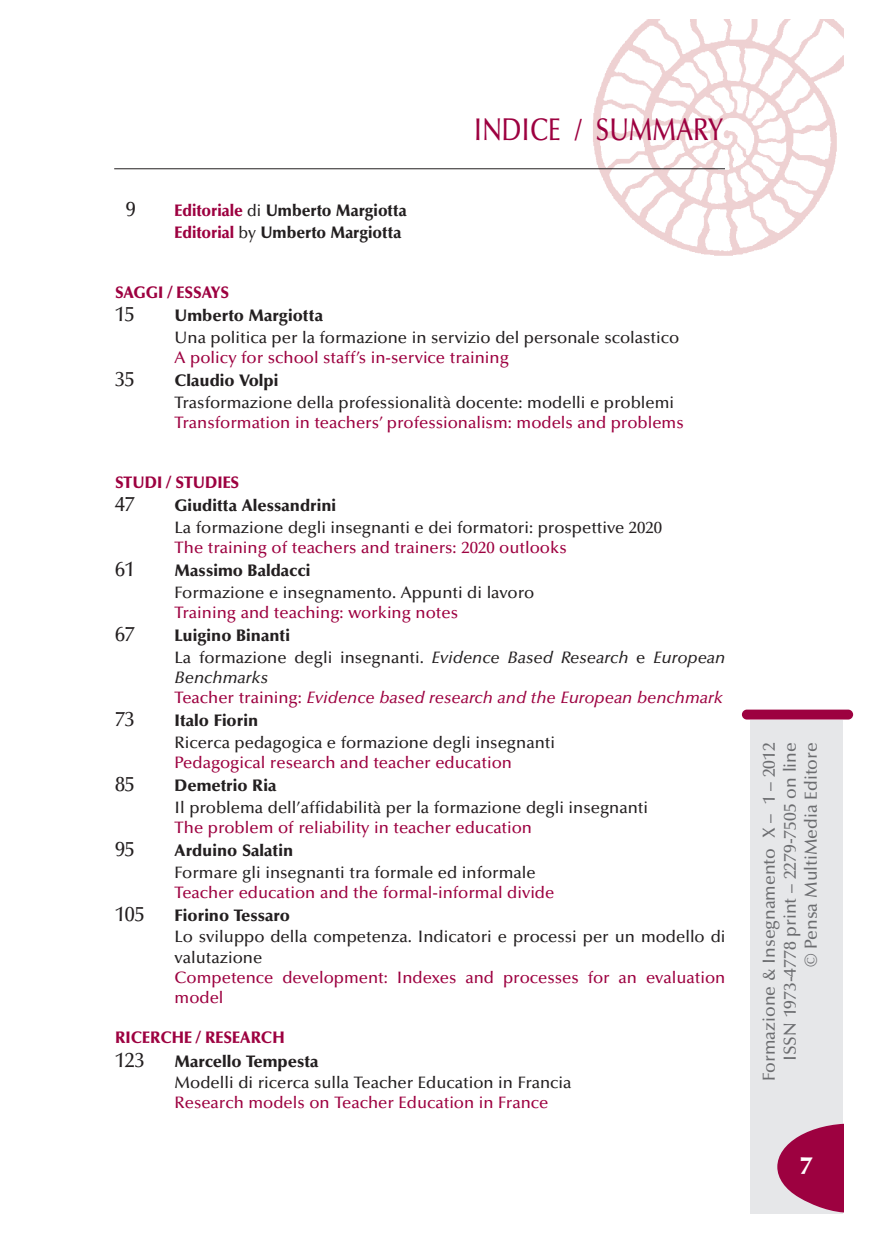
<style>
.page{position:relative;width:869px;height:1241px;background:#fff}
.page>*{position:absolute;margin:0;border:0;box-sizing:border-box;transform-origin:0 0}
.t1{font:500 31.5px "Optima";color:#9d0140;scale:.8 1}
.t2{font:900 24.5px "Optima";color:#fff}
.t3{font:500 21px "Optima";color:#231f20;scale:.95 1}
.t4{font:500 17.5px/21px "Optima";color:#6c6d70;text-align:right}
.t5{font:500 16.62px/20.1px "Optima";color:#231f20}
.t6{font:500 16.62px/20.1px "Optima";color:#9d0140}
.t7{font:italic 500 16.62px/20.5px "Optima";color:#9d0140}
.t8{font:900 16.62px "Optima";color:#231f20}
.t9{font:900 16.62px/21.3px "Optima";color:#231f20;scale:.95 1}
.t10{font:900 16.62px "Optima";color:#9d0140;scale:.95 1}
.s1{color:#9d0140}
.s2{font-weight:500}
.s3{font-weight:900;font-style:normal;color:#231f20}
.s4{font-style:normal;color:#231f20}
.s5{color:#231f20}
.s6{font-style:normal}
</style>
<div class="page">
<img style="left:571px;top:20px;width:271px;height:236px">
<hr style="left:114px;top:168px;width:610px;height:1px;background:#231f20">
<div style="left:750px;top:719px;width:92px;height:494px;background:#e6e7e9"></div>
<div style="left:741px;top:709px;width:111px;height:10px;background:#9d0140;border-radius:5px"></div>
<svg style="left:777px;top:1123px;width:67px;height:89px"></svg>
<p class="t3" style="left:126px;top:201px;width:12px">9</p>
<p class="t9" style="left:174px;top:202px;width:246px"><span class="s1">Editoriale</span> <span class="s2">di</span> Umberto Margiotta<br><span class="s1">Editorial</span> <span class="s2">by</span> Umberto Margiotta</p>
<h1 class="t1" style="left:473px;top:117px;width:313px">INDICE / SUMMARY</h1>
<p class="t10" style="left:115px;top:285px;width:122px">SAGGI / ESSAYS</p>
<p class="t3" style="left:115px;top:306px;width:22px">15</p>
<p class="t8" style="left:174px;top:309px;width:150px">Umberto Margiotta</p>
<p class="t5" style="left:174px;top:328px;width:506px">Una politica per la formazione in servizio del personale scolastico</p>
<p class="t6" style="left:174px;top:349px;width:336px">A policy for school staff’s in-service training</p>
<p class="t3" style="left:115px;top:371px;width:22px">35</p>
<p class="t8" style="left:174px;top:374px;width:105px">Claudio Volpi</p>
<p class="t5" style="left:174px;top:393px;width:501px">Trasformazione della professionalità docente: modelli e problemi</p>
<p class="t6" style="left:174px;top:413px;width:510px">Transformation in teachers’ professionalism: models and problems</p>
<p class="t10" style="left:115px;top:475px;width:132px">STUDI / STUDIES</p>
<p class="t3" style="left:115px;top:496px;width:22px">47</p>
<p class="t8" style="left:174px;top:499px;width:163px">Giuditta Alessandrini</p>
<p class="t5" style="left:174px;top:518px;width:489px">La formazione degli insegnanti e dei formatori: prospettive 2020</p>
<p class="t6" style="left:174px;top:539px;width:393px">The training of teachers and trainers: 2020 outlooks</p>
<p class="t3" style="left:115px;top:561px;width:22px">61</p>
<p class="t8" style="left:174px;top:564px;width:137px">Massimo Baldacci</p>
<p class="t5" style="left:174px;top:583px;width:361px">Formazione e insegnamento. Appunti di lavoro</p>
<p class="t6" style="left:174px;top:603px;width:285px">Training and teaching: working notes</p>
<p class="t3" style="left:115px;top:626px;width:22px">67</p>
<p class="t7" style="left:174px;top:627px;width:552px"><span class="s3">Luigino Binanti<br></span><span class="s4">La formazione degli insegnanti.</span> <span class="s5">Evidence Based Research</span> <span class="s4">e</span> <span class="s5">European Benchmarks<br></span><span class="s6">Teacher training:</span> Evidence based research and the European benchmark</p>
<p class="t3" style="left:115px;top:711px;width:22px">73</p>
<p class="t8" style="left:174px;top:714px;width:85px">Italo Fiorin</p>
<p class="t5" style="left:174px;top:733px;width:382px">Ricerca pedagogica e formazione degli insegnanti</p>
<p class="t6" style="left:174px;top:753px;width:339px">Pedagogical research and teacher education</p>
<p class="t3" style="left:115px;top:775px;width:22px">85</p>
<p class="t8" style="left:174px;top:778px;width:103px">Demetrio Ria</p>
<p class="t5" style="left:174px;top:798px;width:475px">Il problema dell’affidabilità per la formazione degli insegnanti</p>
<p class="t6" style="left:174px;top:818px;width:359px">The problem of reliability in teacher education</p>
<p class="t3" style="left:115px;top:840px;width:22px">95</p>
<p class="t8" style="left:174px;top:843px;width:120px">Arduino Salatin</p>
<p class="t5" style="left:174px;top:863px;width:362px">Formare gli insegnanti tra formale ed informale</p>
<p class="t6" style="left:174px;top:883px;width:381px">Teacher education and the formal-informal divide</p>
<p class="t3" style="left:115px;top:905px;width:33px">105</p>
<p class="t8" style="left:174px;top:908px;width:117px">Fiorino Tessaro</p>
<p class="t5" style="left:174px;top:928px;width:552px">Lo sviluppo della competenza. Indicatori e processi per un modello di valutazione</p>
<p class="t6" style="left:174px;top:968px;width:552px">Competence development: Indexes and processes for an evaluation model</p>
<p class="t10" style="left:115px;top:1030px;width:180px">RICERCHE / RESEARCH</p>
<p class="t3" style="left:115px;top:1051px;width:33px">123</p>
<p class="t8" style="left:174px;top:1054px;width:145px">Marcello Tempesta</p>
<p class="t5" style="left:174px;top:1073px;width:398px">Modelli di ricerca sulla Teacher Education in Francia</p>
<p class="t6" style="left:174px;top:1093px;width:375px">Research models on Teacher Education in France</p>
<p class="t4" style="left:759px;top:1080px;width:340px;rotate:-90deg">Formazione &amp; Insegnamento X – 1 – 2012<br>ISSN 1973-4778 print – 2279-7505 on line<br>© Pensa MultiMedia Editore</p>
<h2 class="t2" style="left:799px;top:1156px;width:14px">7</h2>
</div>
